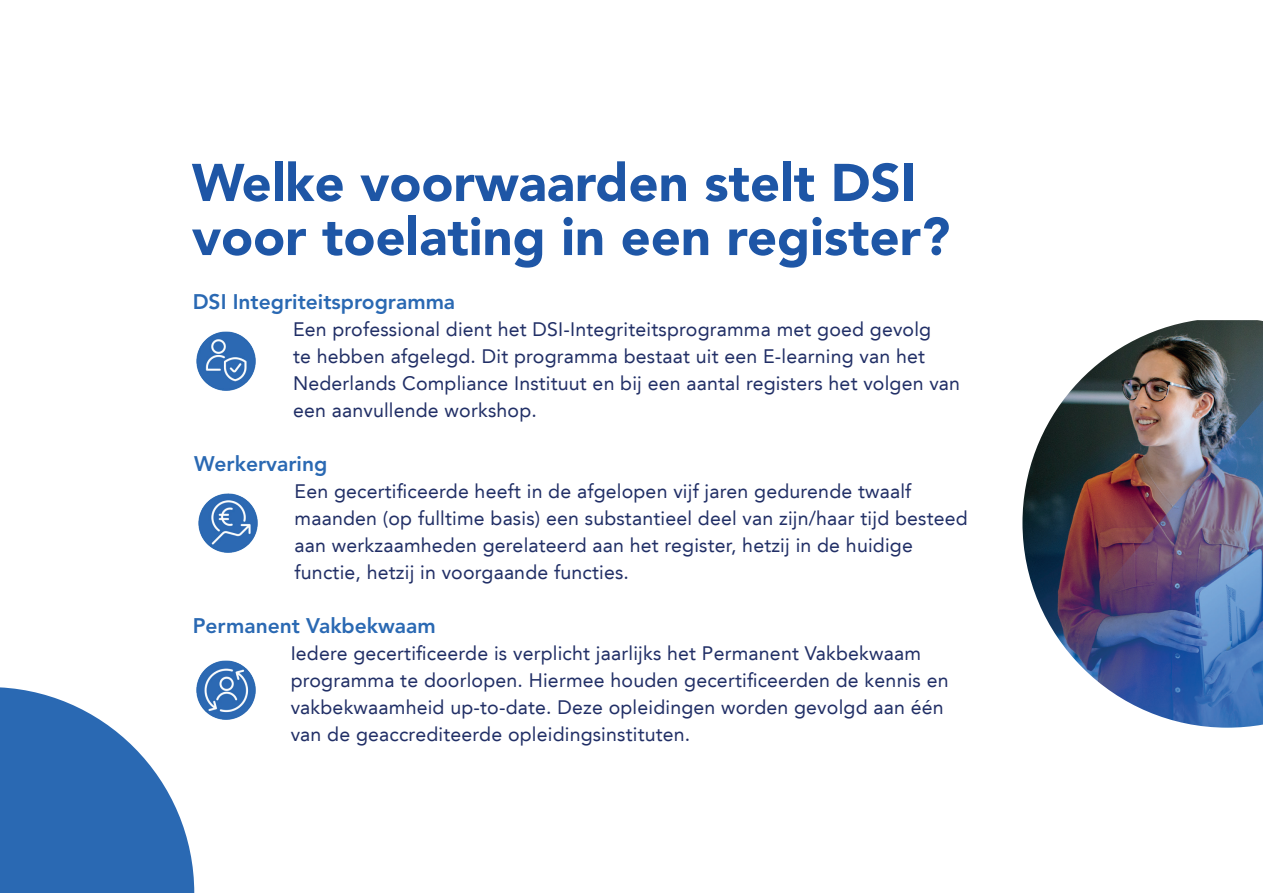
<style>
.page{position:relative;width:1263px;height:893px;background:#fff}
.page>*{position:absolute;margin:0;border:0;box-sizing:border-box;transform-origin:0 0}
.t1{font:900 52.5px/54px "Avenir LT Std";color:#1e56a6}
.t2{font:800 21px "Avenir LT Std";color:#2a69b3}
.t3{font:19.5px/27px "Avenir LT";letter-spacing:.01em;color:#212f66}
</style>
<div class="page">
<img style="left:196px;top:331px;width:60px;height:60px">
<img style="left:198px;top:493px;width:60px;height:60px">
<svg style="left:0;top:687px;width:194px;height:206px"></svg>
<img style="left:193px;top:660px;width:63px;height:64px">
<img style="left:1022px;top:320px;width:241px;height:408px">
<h1 class="t1" style="left:192px;top:156px;width:760px">Welke voorwaarden stelt DSI voor toelating in een register?</h1>
<p class="t2" style="left:193px;top:289px;width:264px">DSI Integriteitsprogramma</p>
<p class="t3" style="left:293px;top:316px;width:669px">Een professional dient het DSI-Integriteitsprogramma met goed gevolg<br>te hebben afgelegd. Dit programma bestaat uit een E-learning van het Nederlands Compliance Instituut en bij een aantal registers het volgen van een aanvullende workshop.</p>
<p class="t2" style="left:194px;top:451px;width:135px">Werkervaring</p>
<p class="t3" style="left:295px;top:478px;width:675px">Een gecertificeerde heeft in de afgelopen vijf jaren gedurende twaalf maanden (op fulltime basis) een substantieel deel van zijn/haar tijd besteed aan werkzaamheden gerelateerd aan het register, hetzij in de huidige functie, hetzij in voorgaande functies.</p>
<p class="t2" style="left:193px;top:613px;width:245px">Permanent Vakbekwaam</p>
<p class="t3" style="left:291px;top:640px;width:659px">Iedere gecertificeerde is verplicht jaarlijks het Permanent Vakbekwaam programma te doorlopen. Hiermee houden gecertificeerden de kennis en vakbekwaamheid up-to-date. Deze opleidingen worden gevolgd aan één van de geaccrediteerde opleidingsinstituten.</p>
</div>
